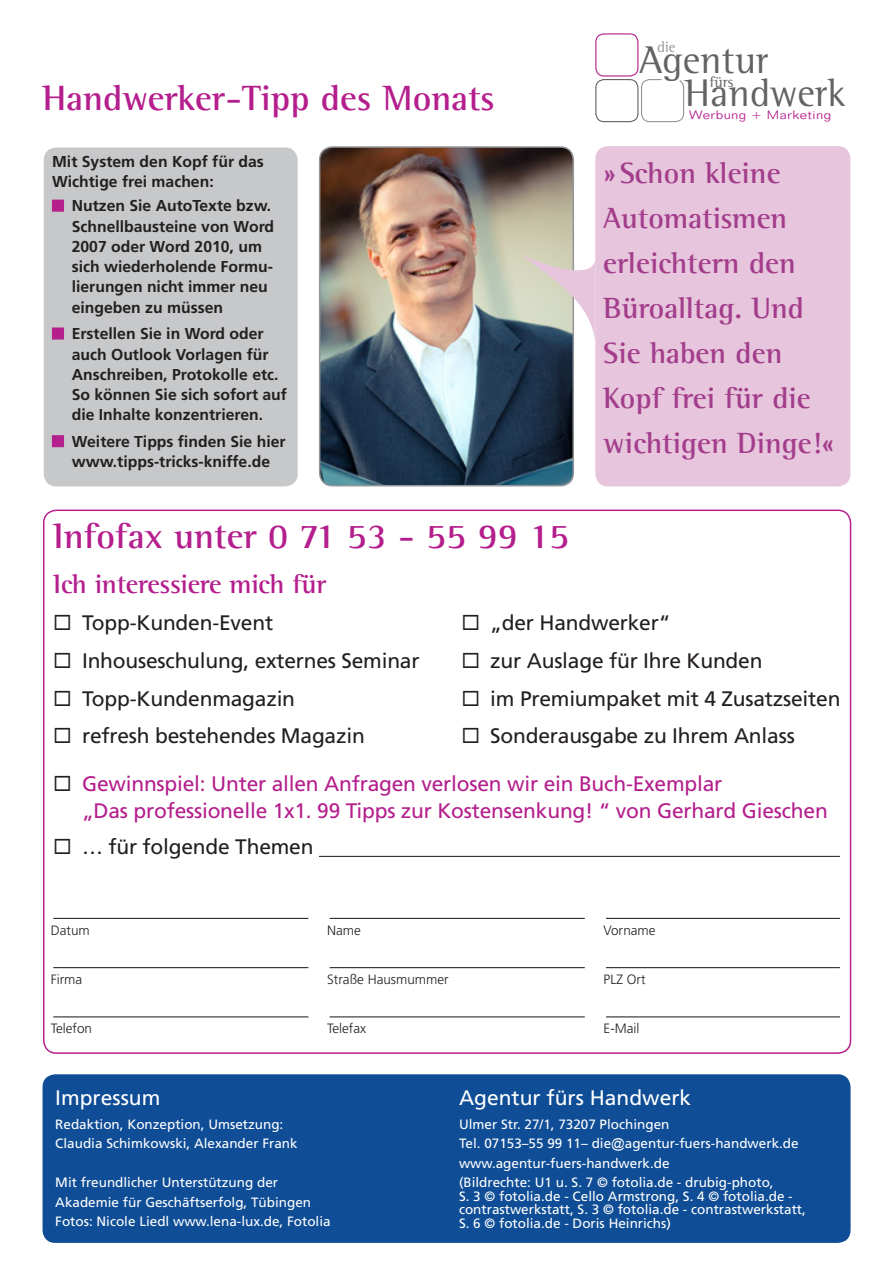
<style>
.page{position:relative;width:893px;height:1263px;background:#fff}
.page>*{position:absolute;margin:0;border:0;box-sizing:border-box;transform-origin:0 0}
.t1{font:39.6px "Rotis Semi Serif";color:#636366}
.t2{font:700 36px "Rotis Semi Serif";color:#b41e8d}
.t3{font:700 30px/45px "Rotis Semi Serif";color:#a33d8b}
.t4{font:700 27px "Rotis Semi Serif";letter-spacing:-.01em;color:#b41e8d}
.t5{font:21px "Frutiger";letter-spacing:-.01em;color:#231f20}
.t6{font:21px/27px "Frutiger";letter-spacing:-.01em;color:#b41e8d}
.t7{font:21px "Frutiger";color:#fff}
.t8{font:700 15.75px/20.2px "Frutiger";color:#231f20}
.t9{font:15.3px "Rotis Semi Serif";color:#636366}
.t10{font:15.3px "Rotis Semi Serif";color:#939598}
.t11{font:13.5px/19.5px "Frutiger";color:#fff}
.t12{font:300 13.5px "Frutiger";color:#231f20}
.t13{font:300 11.85px "Folio BT";letter-spacing:.025em;color:#b41e8d;scale:1.17 1}
.s1{color:#b41e8d}
.s2{color:#231f20}
.s3{font-family:"Arial"}
</style>
<div class="page">
<div style="left:44px;top:147px;width:254px;height:339px;background:#c7c8ca;border-radius:13px"></div>
<div style="left:43px;top:1074px;width:808px;height:169px;background:#0f4d96;border-radius:13px"></div>
<hr style="left:319px;top:856px;width:521px;height:1px;background:#231f20">
<hr style="left:53px;top:918px;width:255px;height:1px;background:#231f20">
<hr style="left:330px;top:918px;width:255px;height:1px;background:#231f20">
<hr style="left:606px;top:918px;width:234px;height:1px;background:#231f20">
<hr style="left:53px;top:967px;width:255px;height:1px;background:#231f20">
<hr style="left:330px;top:967px;width:255px;height:1px;background:#231f20">
<hr style="left:606px;top:967px;width:234px;height:1px;background:#231f20">
<hr style="left:53px;top:1016px;width:255px;height:1px;background:#231f20">
<hr style="left:330px;top:1016px;width:255px;height:1px;background:#231f20">
<hr style="left:606px;top:1016px;width:234px;height:1px;background:#231f20">
<img style="left:320px;top:147px;width:253px;height:339px">
<div style="left:319px;top:146px;width:255px;height:340px;border:2px solid #939598;border-radius:13px"></div>
<div style="left:52px;top:200px;width:12px;height:12px;border:3px solid #b4248d"></div>
<div style="left:52px;top:327px;width:12px;height:13px;border:3px solid #b4248d"></div>
<div style="left:52px;top:435px;width:12px;height:12px;border:3px solid #b4248d"></div>
<div style="left:595px;top:146px;width:255px;height:340px;background:#e6c5dd;border-radius:13px"></div>
<svg style="left:521px;top:255px;width:75px;height:87px;background:#c9c6c3"></svg>
<div style="left:595px;top:33px;width:43px;height:44px;border:1px solid #b41e8d;border-radius:8px"></div>
<div style="left:595px;top:79px;width:43px;height:43px;border:1px solid #636366;border-radius:8px"></div>
<svg style="left:641px;top:79px;width:44px;height:44px"></svg>
<h2 class="t2" style="left:43px;top:77px;width:454px">Handwerker-Tipp des Monats</h2>
<p class="t8" style="left:52px;top:151px;width:213px">Mit System den Kopf für das<br>Wichtige frei machen:</p>
<p class="t8" style="left:72px;top:196px;width:204px;text-indent:-20px"><span class="s1">■</span> Nutzen Sie AutoTexte bzw.<br>Schnellbausteine von Word<br>2007 oder Word 2010, um sich wiederholende Formu&shy;lierungen nicht immer neu eingeben zu müssen</p>
<p class="t8" style="left:72px;top:324px;width:217px;text-indent:-20px"><span class="s1">■</span> Erstellen Sie in Word oder auch Outlook Vorlagen für<br>Anschreiben, Protokolle etc.<br>So können Sie sich sofort auf die Inhalte konzentrieren.</p>
<p class="t8" style="left:52px;top:431px;width:235px;text-align:center"><span class="s1">■</span> Weitere Tipps finden Sie hier www.tipps-tricks-kniffe.de</p>
<p class="t10" style="left:657px;top:38px;width:20px">die</p>
<h1 class="t1" style="left:639px;top:37px;width:130px">Agentur</h1>
<p class="t9" style="left:709px;top:73px;width:25px">fürs</p>
<h1 class="t1" style="left:684px;top:70px;width:163px">Handwerk</h1>
<p class="t13" style="left:689px;top:108px;width:123px">Werbung + Marketing</p>
<h3 class="t3" style="left:603px;top:150px;width:233px">»Schon kleine<br>Automatismen erleichtern den<br>Büroalltag. Und<br>Sie haben den<br>Kopf frei für die wichtigen Dinge!«</h3>
<h2 class="t2" style="left:53px;top:515px;width:517px">Infofax unter 0 71 53 - 55 99 15</h2>
<h3 class="t4" style="left:53px;top:568px;width:275px">Ich interessiere mich für</h3>
<h3 class="t5" style="left:53px;top:611px;width:221px">◻ Topp-Kunden-Event</h3>
<h3 class="t5" style="left:461px;top:611px;width:210px">◻ „der Handwerker“</h3>
<h3 class="t5" style="left:53px;top:648px;width:368px">◻ Inhouseschulung, externes Seminar</h3>
<h3 class="t5" style="left:461px;top:648px;width:303px">◻ zur Auslage für Ihre Kunden</h3>
<h3 class="t5" style="left:53px;top:686px;width:243px">◻ Topp-Kundenmagazin</h3>
<h3 class="t5" style="left:461px;top:686px;width:381px">◻ im Premiumpaket mit 4 Zusatzseiten</h3>
<h3 class="t5" style="left:53px;top:723px;width:313px">◻ refresh bestehendes Magazin</h3>
<h3 class="t5" style="left:461px;top:723px;width:335px">◻ Sonderausgabe zu Ihrem Anlass</h3>
<h3 class="t6" style="left:82px;top:770px;width:747px;text-indent:-29px"><span class="s2">◻</span> Gewinnspiel: Unter allen Anfragen verlosen wir ein Buch-Exemplar<br>„Das professionelle 1x1. 99 Tipps zur Kostensenkung! “ von Gerhard Gieschen</h3>
<h3 class="t5" style="left:53px;top:835px;width:262px">◻ … für folgende Themen</h3>
<p class="t12" style="left:51px;top:922px;width:41px">Datum</p>
<p class="t12" style="left:327px;top:922px;width:35px">Name</p>
<p class="t12" style="left:604px;top:922px;width:54px">Vorname</p>
<p class="t12" style="left:51px;top:972px;width:33px">Firma</p>
<p class="t12" style="left:327px;top:972px;width:123px">Straße Hausmummer</p>
<p class="t12" style="left:604px;top:972px;width:43px">PLZ Ort</p>
<p class="t12" style="left:51px;top:1021px;width:43px">Telefon</p>
<p class="t12" style="left:327px;top:1021px;width:40px">Telefax</p>
<p class="t12" style="left:604px;top:1021px;width:37px">E-Mail</p>
<h3 class="t7" style="left:55px;top:1085px;width:107px">Impressum</h3>
<p class="t11" style="left:55px;top:1114px;width:244px">Redaktion, Konzeption, Umsetzung:<br>Claudia Schimkowski, Alexander Frank</p>
<p class="t11" style="left:55px;top:1173px;width:277px">Mit freundlicher Unterstützung der<br>Akademie für Geschäftserfolg, Tübingen<br>Fotos: Nicole Liedl www.lena-lux.de, Fotolia</p>
<h3 class="t7" style="left:459px;top:1085px;width:234px">Agentur fürs Handwerk</h3>
<p class="t11" style="left:459px;top:1114px;width:341px">Ulmer Str. 27/1, 73207 Plochingen<br>Tel. 07153–55 99 11– die<span class="s3">@</span>agentur-fuers-handwerk.de www.agentur-fuers-handwerk.de<br>(Bildrechte: U1 u. S. 7 © fotolia.de - drubig-photo,</p>
<p class="t11" style="left:459px;top:1189px;width:348px;line-height:13.5px">S. 3 © fotolia.de - Cello Armstrong, S. 4 © fotolia.de - contrastwerkstatt, S. 3 © fotolia.de - contrastwerkstatt,<br>S. 6 © fotolia.de - Doris Heinrichs)</p>
</div>
